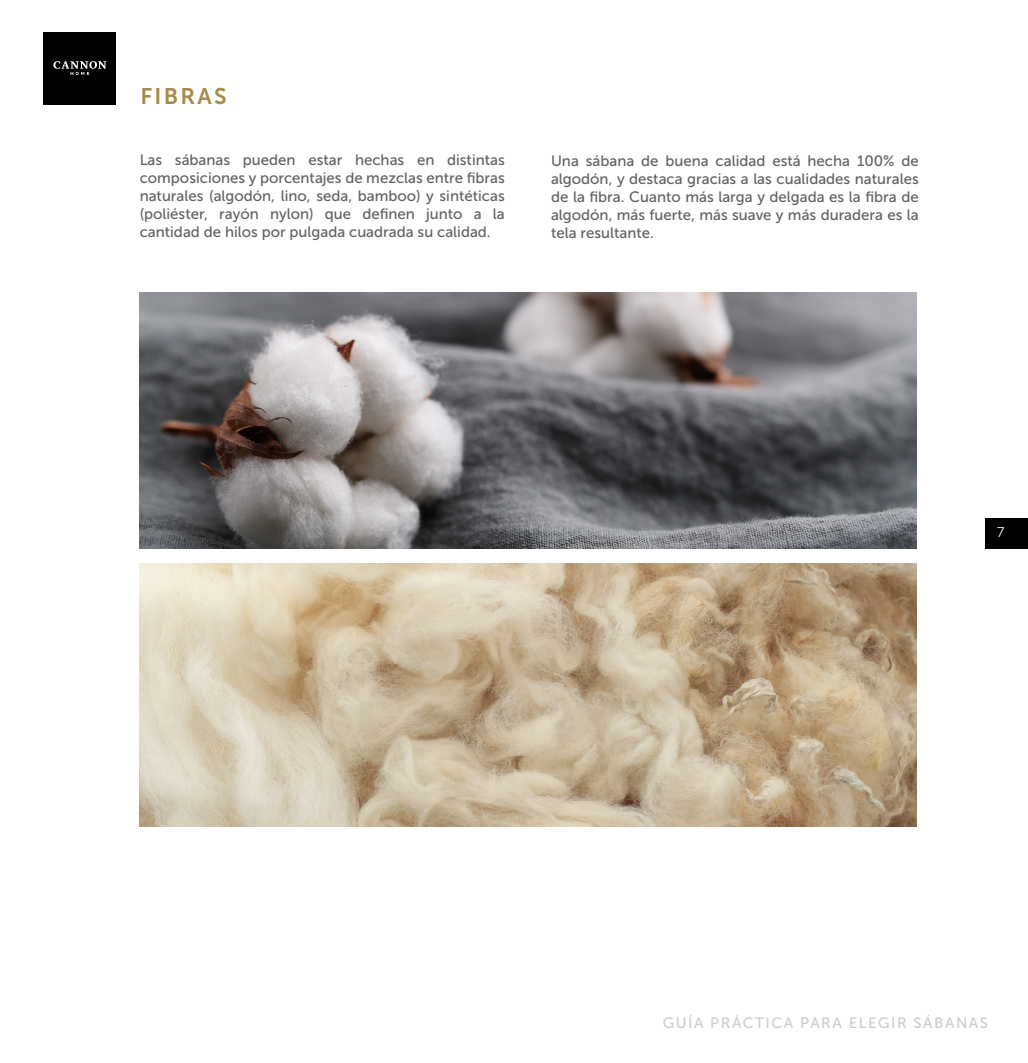
<style>
.page{position:relative;width:1028px;height:1063px;background:#fff}
.page>*{position:absolute;margin:0;border:0;box-sizing:border-box;transform-origin:0 0}
.t1{font:22.5px "Museo Sans 700";letter-spacing:.1em;color:#a8894a}
.t2{font:15px/18px "Museo Sans 500";color:#606060;text-align:justify}
.t3{font:15px "Museo Sans 500";letter-spacing:.1em;color:#ccc}
.t4{font:14px "Museo Sans 300";color:#fff}
</style>
<div class="page">
<div style="left:44px;top:32px;width:72px;height:72px;background:#000"></div>
<svg style="left:53px;top:61px;width:53px;height:14px"></svg>
<div style="left:985px;top:518px;width:43px;height:31px;background:#000"></div>
<img style="left:140px;top:292px;width:776px;height:257px">
<img style="left:140px;top:564px;width:776px;height:262px">
<h1 class="t1" style="left:140px;top:83px;width:88px">FIBRAS</h1>
<p class="t2" style="left:140px;top:151px;width:366px">Las sábanas pueden estar hechas en distintas composiciones y porcentajes de mezclas entre fibras naturales (algodón, lino, seda, bamboo) y sintéticas (poliéster, rayón nylon) que definen junto a la cantidad de hilos por pulgada cuadrada su calidad.</p>
<p class="t2" style="left:551px;top:152px;width:369px">Una sábana de buena calidad está hecha 100% de algodón, y destaca gracias a las cualidades naturales de la fibra. Cuanto más larga y delgada es la fibra de algodón, más fuerte, más suave y más duradera es la tela resultante.</p>
<p class="t4" style="left:997px;top:525px;width:9px">7</p>
<p class="t3" style="left:663px;top:1015px;width:327px">GUÍA PRÁCTICA PARA ELEGIR SÁBANAS</p>
</div>
